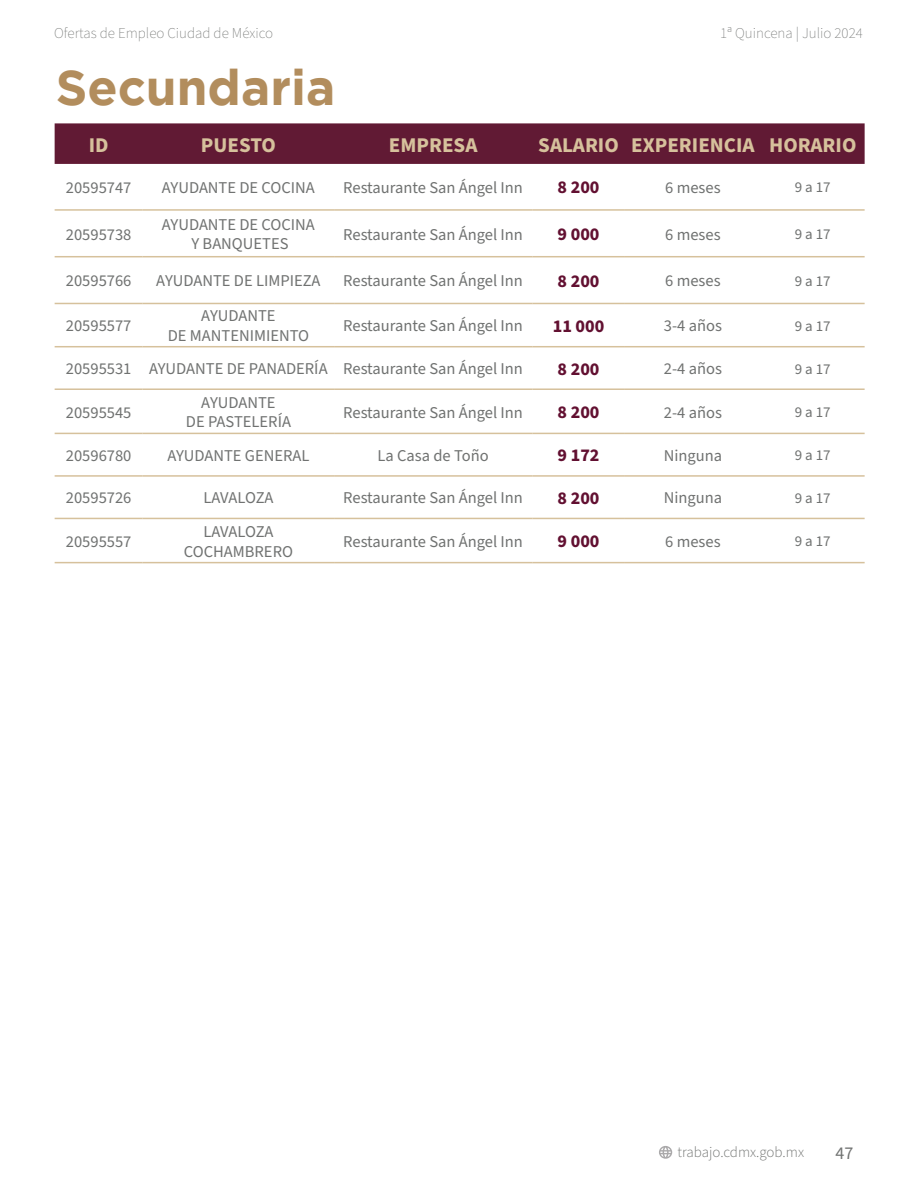
<style>
.page{position:relative;width:918px;height:1188px;background:#fff}
.page>*{position:absolute;margin:0;border:0;box-sizing:border-box;transform-origin:0 0}
.t1{font:700 49.5px "Gotham";color:#b28d5d}
.t2{font:700 21px "Source Sans Pro";color:#d6c19c}
.t3{font:700 18px "Source Sans Pro";color:#621031}
.t4{font:18px "Source Sans Pro";color:#707271}
.t5{font:16.5px/19.8px "Source Sans Pro";color:#707271;text-align:center}
.t6{font:15px "Source Sans Pro";color:#707271}
.t7{font:200 15px "Source Sans Pro";color:#717371}
.t8{font:200 15px "Source Sans Pro";color:#707271}
.t9{font:300 15px "Source Sans Pro";color:#717371}
</style>
<div class="page">
<svg style="left:659px;top:1146px;width:13px;height:13px"></svg>
<div style="left:55px;top:123px;width:810px;height:41px;background:#611a34"></div>
<hr style="left:55px;top:209px;width:88px;height:2px;background:#d6c19c">
<hr style="left:143px;top:209px;width:191px;height:2px;background:#d6c19c">
<hr style="left:334px;top:209px;width:198px;height:2px;background:#d6c19c">
<hr style="left:532px;top:209px;width:93px;height:2px;background:#d6c19c">
<hr style="left:625px;top:209px;width:136px;height:2px;background:#d6c19c">
<hr style="left:761px;top:209px;width:104px;height:2px;background:#d6c19c">
<hr style="left:55px;top:256px;width:88px;height:1px;background:#d6c19c">
<hr style="left:143px;top:256px;width:191px;height:1px;background:#d6c19c">
<hr style="left:334px;top:256px;width:198px;height:1px;background:#d6c19c">
<hr style="left:532px;top:256px;width:93px;height:1px;background:#d6c19c">
<hr style="left:625px;top:256px;width:136px;height:1px;background:#d6c19c">
<hr style="left:761px;top:256px;width:104px;height:1px;background:#d6c19c">
<hr style="left:55px;top:303px;width:88px;height:1px;background:#d6c19c">
<hr style="left:143px;top:303px;width:191px;height:1px;background:#d6c19c">
<hr style="left:334px;top:303px;width:198px;height:1px;background:#d6c19c">
<hr style="left:532px;top:303px;width:93px;height:1px;background:#d6c19c">
<hr style="left:625px;top:303px;width:136px;height:1px;background:#d6c19c">
<hr style="left:761px;top:303px;width:104px;height:1px;background:#d6c19c">
<hr style="left:55px;top:346px;width:88px;height:1px;background:#d6c19c">
<hr style="left:143px;top:346px;width:191px;height:1px;background:#d6c19c">
<hr style="left:334px;top:346px;width:198px;height:1px;background:#d6c19c">
<hr style="left:532px;top:346px;width:93px;height:1px;background:#d6c19c">
<hr style="left:625px;top:346px;width:136px;height:1px;background:#d6c19c">
<hr style="left:761px;top:346px;width:104px;height:1px;background:#d6c19c">
<hr style="left:55px;top:388px;width:88px;height:2px;background:#d6c19c">
<hr style="left:143px;top:388px;width:191px;height:2px;background:#d6c19c">
<hr style="left:334px;top:388px;width:198px;height:2px;background:#d6c19c">
<hr style="left:532px;top:388px;width:93px;height:2px;background:#d6c19c">
<hr style="left:625px;top:388px;width:136px;height:2px;background:#d6c19c">
<hr style="left:761px;top:388px;width:104px;height:2px;background:#d6c19c">
<hr style="left:55px;top:433px;width:88px;height:1px;background:#d6c19c">
<hr style="left:143px;top:433px;width:191px;height:1px;background:#d6c19c">
<hr style="left:334px;top:433px;width:198px;height:1px;background:#d6c19c">
<hr style="left:532px;top:433px;width:93px;height:1px;background:#d6c19c">
<hr style="left:625px;top:433px;width:136px;height:1px;background:#d6c19c">
<hr style="left:761px;top:433px;width:104px;height:1px;background:#d6c19c">
<hr style="left:55px;top:475px;width:88px;height:2px;background:#d6c19c">
<hr style="left:143px;top:475px;width:191px;height:2px;background:#d6c19c">
<hr style="left:334px;top:475px;width:198px;height:2px;background:#d6c19c">
<hr style="left:532px;top:475px;width:93px;height:2px;background:#d6c19c">
<hr style="left:625px;top:475px;width:136px;height:2px;background:#d6c19c">
<hr style="left:761px;top:475px;width:104px;height:2px;background:#d6c19c">
<hr style="left:55px;top:518px;width:88px;height:1px;background:#d6c19c">
<hr style="left:143px;top:518px;width:191px;height:1px;background:#d6c19c">
<hr style="left:334px;top:518px;width:198px;height:1px;background:#d6c19c">
<hr style="left:532px;top:518px;width:93px;height:1px;background:#d6c19c">
<hr style="left:625px;top:518px;width:136px;height:1px;background:#d6c19c">
<hr style="left:761px;top:518px;width:104px;height:1px;background:#d6c19c">
<hr style="left:55px;top:562px;width:88px;height:1px;background:#d6c19c">
<hr style="left:143px;top:562px;width:191px;height:1px;background:#d6c19c">
<hr style="left:334px;top:562px;width:198px;height:1px;background:#d6c19c">
<hr style="left:532px;top:562px;width:93px;height:1px;background:#d6c19c">
<hr style="left:625px;top:562px;width:136px;height:1px;background:#d6c19c">
<hr style="left:761px;top:562px;width:104px;height:1px;background:#d6c19c">
<p class="t7" style="left:54px;top:23px;width:220px">Ofertas de Empleo Ciudad de México</p>
<p class="t8" style="left:720px;top:23px;width:144px">1ᵃ Quincena | Julio 2024</p>
<p class="t1" style="left:56px;top:59px;width:281px">Secundaria</p>
<p class="t2" style="left:89px;top:130px;width:21px">ID</p>
<p class="t2" style="left:201px;top:130px;width:77px">PUESTO</p>
<p class="t2" style="left:389px;top:130px;width:90px">EMPRESA</p>
<p class="t2" style="left:538px;top:130px;width:82px">SALARIO</p>
<p class="t2" style="left:631px;top:130px;width:125px">EXPERIENCIA</p>
<p class="t2" style="left:769px;top:130px;width:89px">HORARIO</p>
<p class="t5" style="left:66px;top:178px;width:67px">20595747</p>
<p class="t5" style="left:162px;top:178px;width:155px">AYUDANTE DE COCINA</p>
<p class="t5" style="left:343px;top:178px;width:181px">Restaurante San Ángel Inn</p>
<p class="t3" style="left:558px;top:175px;width:43px">8 200</p>
<p class="t5" style="left:665px;top:178px;width:57px">6 meses</p>
<p class="t6" style="left:795px;top:177px;width:37px">9 a 17</p>
<p class="t5" style="left:66px;top:225px;width:67px">20595738</p>
<p class="t5" style="left:162px;top:215px;width:155px">AYUDANTE DE COCINA</p>
<p class="t5" style="left:191px;top:235px;width:99px">Y BANQUETES</p>
<p class="t5" style="left:343px;top:225px;width:181px">Restaurante San Ángel Inn</p>
<p class="t3" style="left:558px;top:222px;width:43px">9 000</p>
<p class="t5" style="left:665px;top:225px;width:57px">6 meses</p>
<p class="t6" style="left:795px;top:224px;width:37px">9 a 17</p>
<p class="t5" style="left:66px;top:271px;width:67px">20595766</p>
<p class="t5" style="left:156px;top:271px;width:166px">AYUDANTE DE LIMPIEZA</p>
<p class="t5" style="left:343px;top:271px;width:181px">Restaurante San Ángel Inn</p>
<p class="t3" style="left:558px;top:269px;width:43px">8 200</p>
<p class="t5" style="left:665px;top:271px;width:57px">6 meses</p>
<p class="t6" style="left:795px;top:271px;width:37px">9 a 17</p>
<p class="t5" style="left:66px;top:316px;width:67px">20595577</p>
<p class="t5" style="left:201px;top:307px;width:76px">AYUDANTE</p>
<p class="t5" style="left:168px;top:326px;width:143px">DE MANTENIMIENTO</p>
<p class="t5" style="left:343px;top:316px;width:181px">Restaurante San Ángel Inn</p>
<p class="t3" style="left:553px;top:314px;width:53px">11 000</p>
<p class="t5" style="left:664px;top:316px;width:60px">3-4 años</p>
<p class="t6" style="left:795px;top:316px;width:37px">9 a 17</p>
<p class="t5" style="left:66px;top:359px;width:67px">20595531</p>
<p class="t5" style="left:149px;top:359px;width:180px">AYUDANTE DE PANADERÍA</p>
<p class="t5" style="left:343px;top:359px;width:181px">Restaurante San Ángel Inn</p>
<p class="t3" style="left:558px;top:357px;width:43px">8 200</p>
<p class="t5" style="left:664px;top:359px;width:60px">2-4 años</p>
<p class="t6" style="left:795px;top:359px;width:37px">9 a 17</p>
<p class="t5" style="left:66px;top:403px;width:67px">20595545</p>
<p class="t5" style="left:201px;top:393px;width:76px">AYUDANTE</p>
<p class="t5" style="left:186px;top:413px;width:107px">DE PASTELERÍA</p>
<p class="t5" style="left:343px;top:403px;width:181px">Restaurante San Ángel Inn</p>
<p class="t3" style="left:558px;top:400px;width:43px">8 200</p>
<p class="t5" style="left:664px;top:403px;width:60px">2-4 años</p>
<p class="t6" style="left:795px;top:402px;width:37px">9 a 17</p>
<p class="t5" style="left:66px;top:446px;width:67px">20596780</p>
<p class="t5" style="left:167px;top:446px;width:144px">AYUDANTE GENERAL</p>
<p class="t5" style="left:378px;top:446px;width:113px">La Casa de Toño</p>
<p class="t3" style="left:558px;top:443px;width:43px">9 172</p>
<p class="t5" style="left:664px;top:446px;width:60px">Ninguna</p>
<p class="t6" style="left:795px;top:445px;width:37px">9 a 17</p>
<p class="t5" style="left:66px;top:489px;width:67px">20595726</p>
<p class="t5" style="left:203px;top:489px;width:72px">LAVALOZA</p>
<p class="t5" style="left:343px;top:489px;width:181px">Restaurante San Ángel Inn</p>
<p class="t3" style="left:558px;top:486px;width:43px">8 200</p>
<p class="t5" style="left:664px;top:489px;width:60px">Ninguna</p>
<p class="t6" style="left:795px;top:488px;width:37px">9 a 17</p>
<p class="t5" style="left:66px;top:532px;width:67px">20595557</p>
<p class="t5" style="left:184px;top:522px;width:111px">LAVALOZA<br>COCHAMBRERO</p>
<p class="t5" style="left:343px;top:532px;width:181px">Restaurante San Ángel Inn</p>
<p class="t3" style="left:558px;top:529px;width:43px">9 000</p>
<p class="t5" style="left:665px;top:532px;width:57px">6 meses</p>
<p class="t6" style="left:795px;top:531px;width:37px">9 a 17</p>
<p class="t9" style="left:677px;top:1142px;width:128px">trabajo.cdmx.gob.mx</p>
<p class="t4" style="left:835px;top:1141px;width:19px">47</p>
</div>
